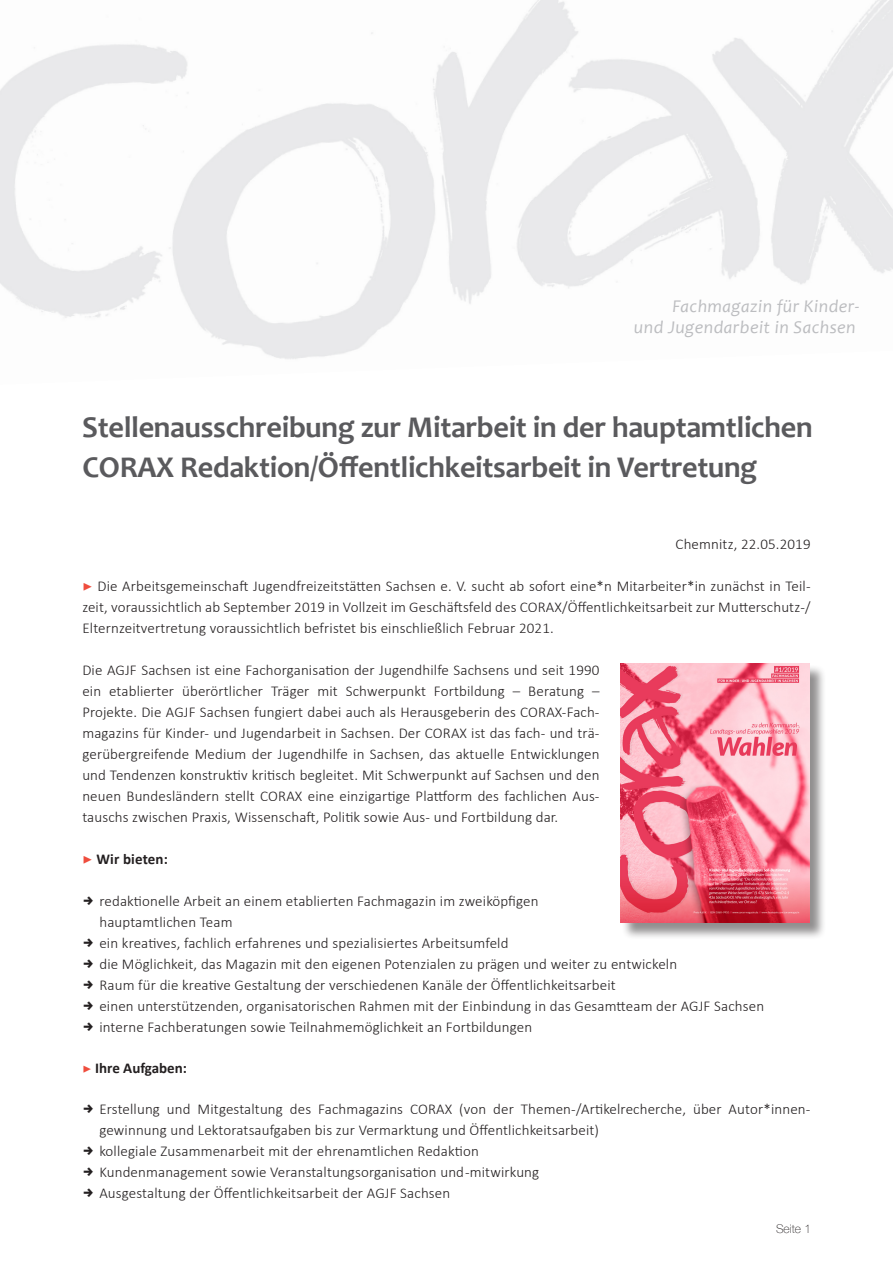
<style>
.page{position:relative;width:893px;height:1263px;background:#fff}
.page>*{position:absolute;margin:0;border:0;box-sizing:border-box;transform-origin:0 0}
.t1{font:700 30.3px "Candara";letter-spacing:-.01em;color:#5a5a5d}
.t2{font:italic 18px "Candara";letter-spacing:.025em;color:#bcbdc0}
.t3{font:300 15px/21px "Calibri";letter-spacing:.01em;color:#231f20;text-align:justify}
.t4{font:700 15px "Calibri";color:#231f20}
.t5{font:100 12px "Helvetica Neue";color:#231f20}
.s1{font-family:"Minion Pro";font-weight:400;font-size:16.5px;color:#ef4d3d}
.s2{font-family:"Minion Pro";font-weight:400;color:#ef4d3d}
</style>
<div class="page">
<img style="left:0;top:0;width:893px;height:359px">
<div style="left:622px;top:664px;width:205px;height:276px;background:#231f20;opacity:.5"></div>
<img style="left:621px;top:663px;width:188px;height:260px">
<p class="t2" style="left:672px;top:294px;width:188px">Fachmagazin für Kinder-</p>
<p class="t2" style="left:634px;top:316px;width:223px">und Jugendarbeit in Sachsen</p>
<p class="t1" style="left:82px;top:408px;width:732px">Stellenausschreibung zur Mitarbeit in der hauptamtlichen</p>
<p class="t1" style="left:83px;top:449px;width:676px">CORAX Redaktion/Öffentlichkeitsarbeit in Vertretung</p>
<p class="t3" style="left:675px;top:534px;width:137px">Chemnitz, 22.05.2019</p>
<p class="t3" style="left:82px;top:576px;width:730px"><span class="s1">▶</span> Die Arbeitsgemeinschaft Jugendfreizeitstätten Sachsen e. V. sucht ab sofort eine*n Mitarbeiter*in zunächst in Teil&shy;zeit, voraussichtlich ab September 2019 in Vollzeit im Geschäftsfeld des CORAX/Öffentlichkeitsarbeit zur Mutterschutz-/ Elternzeitvertretung voraussichtlich befristet bis einschließlich Februar 2021.</p>
<p class="t3" style="left:82px;top:660px;width:519px">Die AGJF Sachsen ist eine Fachorganisation der Jugendhilfe Sachsens und seit 1990 ein etablierter überörtlicher Träger mit Schwerpunkt Fortbildung – Beratung – Projekte. Die AGJF Sachsen fungiert dabei auch als Herausgeberin des CORAX-Fach&shy;magazins für Kinder- und Jugendarbeit in Sachsen. Der CORAX ist das fach- und trä&shy;gerübergreifende Medium der Jugendhilfe in Sachsen, das aktuelle Entwicklungen und Tendenzen konstruktiv kritisch begleitet. Mit Schwerpunkt auf Sachsen und den neuen Bundesländern stellt CORAX eine einzigartige Plattform des fachlichen Aus&shy;tauschs zwischen Praxis, Wissenschaft, Politik sowie Aus- und Fortbildung dar.</p>
<p class="t4" style="left:82px;top:850px;width:87px"><span class="s1">▶</span> Wir bieten:</p>
<p class="t3" style="left:82px;top:891px;width:458px">➔ redaktionelle Arbeit an einem etablierten Fachmagazin im zweiköpfigen</p>
<p class="t3" style="left:99px;top:912px;width:135px">hauptamtlichen Team</p>
<p class="t3" style="left:82px;top:933px;width:428px">➔ ein kreatives, fachlich erfahrenes und spezialisiertes Arbeitsumfeld</p>
<p class="t3" style="left:82px;top:954px;width:596px">➔ die Möglichkeit, das Magazin mit den eigenen Potenzialen zu prägen und weiter zu entwickeln</p>
<p class="t3" style="left:82px;top:975px;width:535px">➔ Raum für die kreative Gestaltung der verschiedenen Kanäle der Öffentlichkeitsarbeit</p>
<p class="t3" style="left:82px;top:996px;width:683px">➔ einen unterstützenden, organisatorischen Rahmen mit der Einbindung in das Gesamtteam der AGJF Sachsen</p>
<p class="t3" style="left:82px;top:1017px;width:451px">➔ interne Fachberatungen sowie Teilnahmemöglichkeit an Fortbildungen</p>
<p class="t4" style="left:82px;top:1058px;width:106px"><span class="s2">▶</span> Ihre Aufgaben:</p>
<p class="t3" style="left:99px;top:1098px;width:713px;text-indent:-17px">➔ Erstellung und Mitgestaltung des Fachmagazins CORAX (von der Themen-/Artikelrecherche, über Autor*innen&shy;gewinnung und Lektoratsaufgaben bis zur Vermarktung und Öffentlichkeitsarbeit)</p>
<p class="t3" style="left:82px;top:1140px;width:398px">➔ kollegiale Zusammenarbeit mit der ehrenamtlichen Redaktion</p>
<p class="t3" style="left:82px;top:1161px;width:458px">➔ Kundenmanagement sowie Veranstaltungsorganisation und -mitwirkung</p>
<p class="t3" style="left:82px;top:1182px;width:369px">➔ Ausgestaltung der Öffentlichkeitsarbeit der AGJF Sachsen</p>
<p class="t5" style="left:776px;top:1220px;width:36px">Seite 1</p>
</div>
